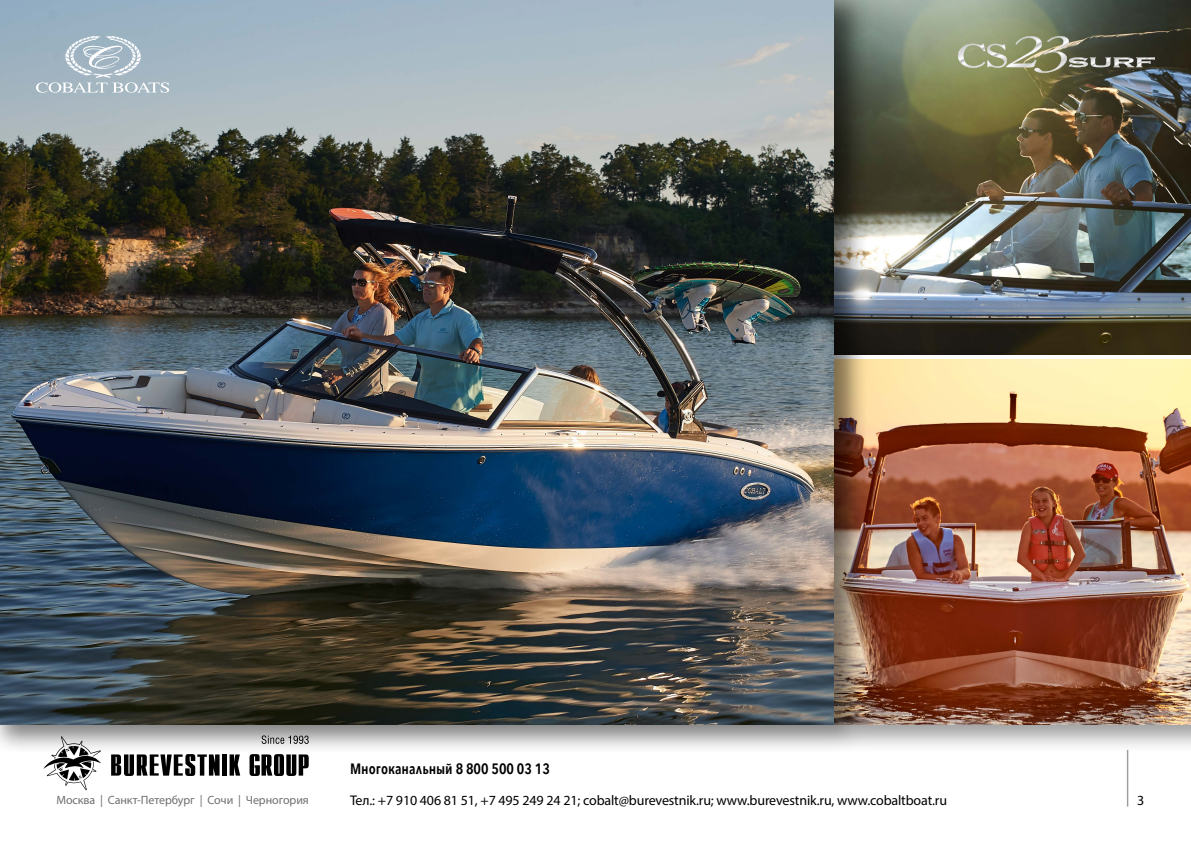
<style>
.page{position:relative;width:1191px;height:842px;background:#fff}
.page>*{position:absolute;margin:0;border:0;box-sizing:border-box;transform-origin:0 0}
.t1{font:600 15px "Avenir Next Condensed";color:#000}
.t2{font:14px "Myriad Pro";letter-spacing:-.01em;color:#000}
.t3{font:12px "Myriad Pro";letter-spacing:-.005em;color:#706f6f}
</style>
<div class="page">
<img style="left:868px;top:0;width:323px;height:349px">
<div style="left:831px;top:349px;width:360px;height:405px;background:#000;opacity:.4"></div>
<img style="left:868px;top:358px;width:323px;height:366px">
<hr style="left:815px;top:355px;width:376px;height:3px;background:#fff">
<div style="left:0;top:0;width:868px;height:754px;background:#000;opacity:.5"></div>
<img style="left:0;top:0;width:833px;height:724px">
<hr style="left:1126px;top:750px;width:2px;height:56px;background:#9d9d9c">
<svg style="left:262px;top:735px;width:47px;height:9px"></svg>
<div style="left:222px;top:754px;width:5px;height:22px;background:#000"></div>
<svg style="left:229px;top:754px;width:11px;height:22px"></svg>
<svg style="left:249px;top:754px;width:60px;height:22px"></svg>
<svg style="left:111px;top:754px;width:108px;height:22px"></svg>
<svg style="left:43px;top:736px;width:58px;height:54px"></svg>
<svg style="left:36px;top:36px;width:133px;height:57px;background:#aebfca"></svg>
<svg style="left:958px;top:36px;width:197px;height:37px;background:#7e8169"></svg>
<p class="t1" style="left:350px;top:755px;width:201px">Многоканальный 8 800 500 03 13</p>
<p class="t2" style="left:350px;top:791px;width:598px">Тел.: +7 910 406 81 51, +7 495 249 24 21; cobalt@burevestnik.ru; www.burevestnik.ru, www.cobaltboat.ru</p>
<p class="t3" style="left:57px;top:792px;width:254px">Москва | Санкт-Петербург | Сочи | Черногория</p>
<p class="t2" style="left:1137px;top:792px;width:9px">3</p>
</div>
